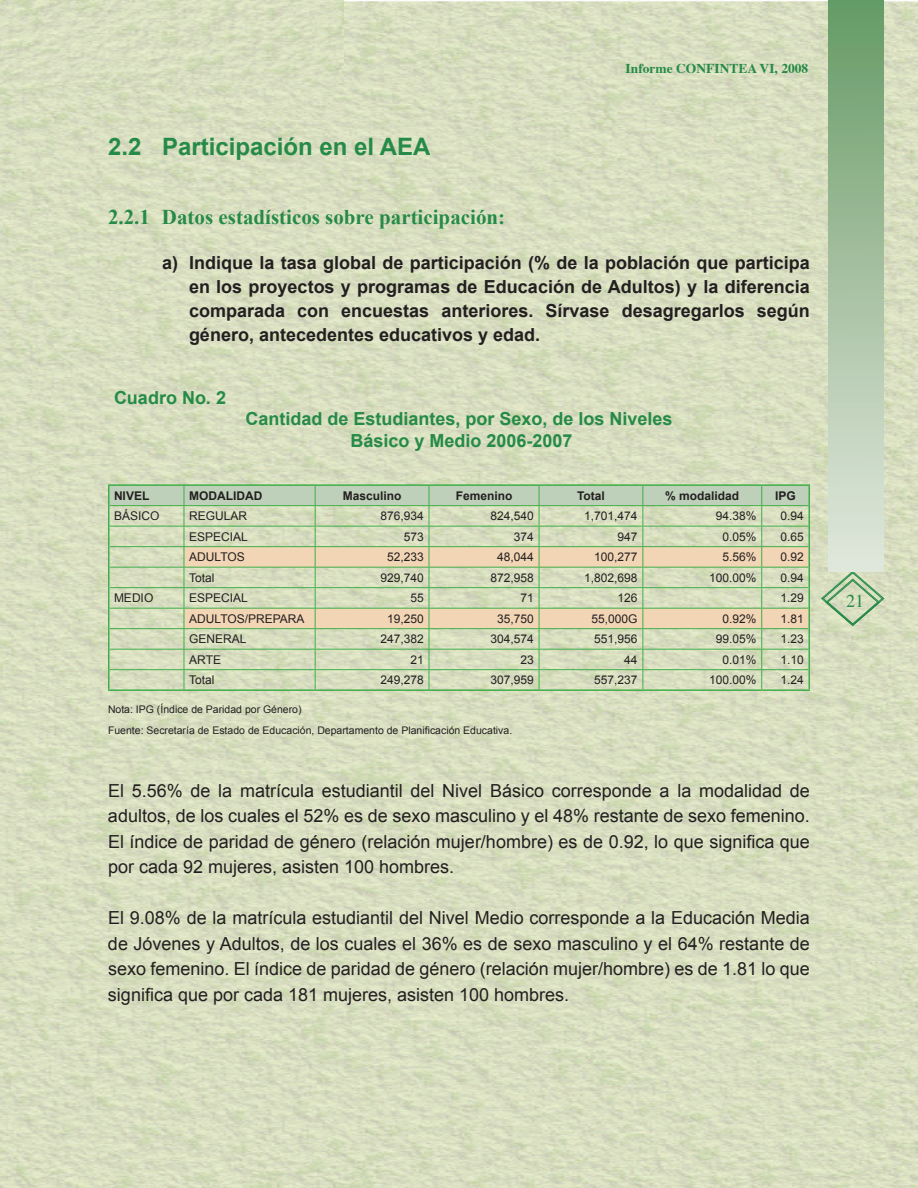
<style>
.page{position:relative;width:918px;height:1188px;background:#fff}
.page>*{position:absolute;margin:0;border:0;box-sizing:border-box;transform-origin:0 0}
.t1{font:700 24px "Arial";color:#268a48}
.t2{font:700 21px "Times New Roman";color:#268a48}
.t3{font:18px/25.5px "Arial";color:#231f20;text-align:justify}
.t4{font:700 18px/24px "Arial";color:#231f20;text-align:justify}
.t5{font:700 18px/21.6px "Arial";color:#268a48;text-align:center}
.t6{font:18px "Times";color:#268a48}
.t7{font:700 13.5px "Times";color:#268a48}
.t8{font:12px "Arial";color:#231f20}
.t9{font:700 12px "Arial";color:#231f20}
.t10{font:10.5px/21.6px "Arial";color:#231f20}
</style>
<div class="page">
<img style="left:0;top:0;width:918px;height:1188px">
<img style="left:0;top:0;width:344px;height:85px">
<svg style="left:821px;top:571px;width:64px;height:55px;background:#c3d4b2"></svg>
<div style="left:827px;top:580px;width:51px;height:44px;border:1px solid #268a48;border-radius:50%"></div>
<div style="left:828px;top:0;width:55px;height:571px;background:linear-gradient(to bottom,#689a66,#e4e8de)"></div>
<hr style="left:108px;top:484px;width:76px;height:2px;background:#40ae49">
<hr style="left:184px;top:484px;width:131px;height:2px;background:#40ae49">
<hr style="left:315px;top:484px;width:114px;height:2px;background:#40ae49">
<hr style="left:429px;top:484px;width:110px;height:2px;background:#40ae49">
<hr style="left:539px;top:484px;width:104px;height:2px;background:#40ae49">
<hr style="left:643px;top:484px;width:119px;height:2px;background:#40ae49">
<hr style="left:762px;top:484px;width:48px;height:2px;background:#40ae49">
<hr style="left:108px;top:689px;width:76px;height:2px;background:#40ae49">
<hr style="left:184px;top:689px;width:131px;height:2px;background:#40ae49">
<hr style="left:315px;top:689px;width:114px;height:2px;background:#40ae49">
<hr style="left:429px;top:689px;width:110px;height:2px;background:#40ae49">
<hr style="left:539px;top:689px;width:104px;height:2px;background:#40ae49">
<hr style="left:643px;top:689px;width:119px;height:2px;background:#40ae49">
<hr style="left:762px;top:689px;width:48px;height:2px;background:#40ae49">
<svg style="left:108px;top:485px;width:702px;height:204px;background:#d0d7b5"></svg>
<h1 class="t1" style="left:108px;top:133px;width:324px">2.2 Participación en el AEA</h1>
<p class="t7" style="left:626px;top:55px;width:184px">Informe CONFINTEA VI, 2008</p>
<p class="t2" style="left:108px;top:205px;width:399px">2.2.1 Datos estadísticos sobre participación:</p>
<p class="t4" style="left:189px;top:251px;width:622px;text-indent:-27px">a) Indique la tasa global de participación (% de la población que participa en los proyectos y programas de Educación de Adultos) y la diferencia comparada con encuestas anteriores. Sírvase desagregarlos según género, antecedentes educativos y edad.</p>
<p class="t5" style="left:114px;top:387px;width:114px">Cuadro No. 2</p>
<p class="t5" style="left:245px;top:408px;width:429px">Cantidad de Estudiantes, por Sexo, de los Niveles<br>Básico y Medio 2006-2007</p>
<p class="t9" style="left:114px;top:489px;width:37px">NIVEL</p>
<p class="t9" style="left:189px;top:489px;width:75px">MODALIDAD</p>
<p class="t9" style="left:343px;top:489px;width:60px">Masculino</p>
<p class="t9" style="left:456px;top:489px;width:58px">Femenino</p>
<p class="t9" style="left:577px;top:489px;width:29px">Total</p>
<p class="t9" style="left:665px;top:489px;width:76px">% modalidad</p>
<p class="t9" style="left:775px;top:489px;width:22px">IPG</p>
<p class="t8" style="left:114px;top:509px;width:47px">BÁSICO</p>
<p class="t8" style="left:189px;top:509px;width:60px">REGULAR</p>
<p class="t8" style="left:380px;top:509px;width:45px">876,934</p>
<p class="t8" style="left:490px;top:509px;width:45px">824,540</p>
<p class="t8" style="left:584px;top:509px;width:55px">1,701,474</p>
<p class="t8" style="left:716px;top:509px;width:42px">94.38%</p>
<p class="t8" style="left:781px;top:509px;width:25px">0.94</p>
<p class="t8" style="left:189px;top:530px;width:60px">ESPECIAL</p>
<p class="t8" style="left:404px;top:530px;width:22px">573</p>
<p class="t8" style="left:514px;top:530px;width:22px">374</p>
<p class="t8" style="left:618px;top:530px;width:22px">947</p>
<p class="t8" style="left:722px;top:530px;width:36px">0.05%</p>
<p class="t8" style="left:781px;top:530px;width:25px">0.65</p>
<p class="t8" style="left:189px;top:550px;width:57px">ADULTOS</p>
<p class="t8" style="left:387px;top:550px;width:38px">52,233</p>
<p class="t8" style="left:497px;top:550px;width:38px">48,044</p>
<p class="t8" style="left:594px;top:550px;width:45px">100,277</p>
<p class="t8" style="left:722px;top:550px;width:36px">5.56%</p>
<p class="t8" style="left:781px;top:550px;width:25px">0.92</p>
<p class="t8" style="left:189px;top:571px;width:27px">Total</p>
<p class="t8" style="left:380px;top:571px;width:45px">929,740</p>
<p class="t8" style="left:490px;top:571px;width:45px">872,958</p>
<p class="t8" style="left:584px;top:571px;width:55px">1,802,698</p>
<p class="t8" style="left:709px;top:571px;width:49px">100.00%</p>
<p class="t8" style="left:781px;top:571px;width:25px">0.94</p>
<p class="t8" style="left:114px;top:591px;width:41px">MEDIO</p>
<p class="t8" style="left:189px;top:591px;width:60px">ESPECIAL</p>
<p class="t8" style="left:410px;top:591px;width:15px">55</p>
<p class="t8" style="left:520px;top:591px;width:15px">71</p>
<p class="t8" style="left:618px;top:591px;width:22px">126</p>
<p class="t8" style="left:781px;top:591px;width:25px">1.29</p>
<p class="t8" style="left:189px;top:612px;width:117px">ADULTOS/PREPARA</p>
<p class="t8" style="left:387px;top:612px;width:38px">19,250</p>
<p class="t8" style="left:497px;top:612px;width:38px">35,750</p>
<p class="t8" style="left:592px;top:612px;width:48px">55,000G</p>
<p class="t8" style="left:722px;top:612px;width:36px">0.92%</p>
<p class="t8" style="left:781px;top:612px;width:25px">1.81</p>
<p class="t8" style="left:189px;top:632px;width:59px">GENERAL</p>
<p class="t8" style="left:380px;top:632px;width:45px">247,382</p>
<p class="t8" style="left:490px;top:632px;width:45px">304,574</p>
<p class="t8" style="left:594px;top:632px;width:45px">551,956</p>
<p class="t8" style="left:716px;top:632px;width:42px">99.05%</p>
<p class="t8" style="left:781px;top:632px;width:25px">1.23</p>
<p class="t8" style="left:189px;top:653px;width:33px">ARTE</p>
<p class="t8" style="left:410px;top:653px;width:15px">21</p>
<p class="t8" style="left:520px;top:653px;width:15px">23</p>
<p class="t8" style="left:624px;top:653px;width:15px">44</p>
<p class="t8" style="left:722px;top:653px;width:36px">0.01%</p>
<p class="t8" style="left:781px;top:653px;width:25px">1.10</p>
<p class="t8" style="left:189px;top:673px;width:27px">Total</p>
<p class="t8" style="left:380px;top:673px;width:45px">249,278</p>
<p class="t8" style="left:490px;top:673px;width:45px">307,959</p>
<p class="t8" style="left:594px;top:673px;width:45px">557,237</p>
<p class="t8" style="left:709px;top:673px;width:49px">100.00%</p>
<p class="t8" style="left:781px;top:673px;width:25px">1.24</p>
<p class="t10" style="left:108px;top:698px;width:406px">Nota: IPG (Índice de Paridad por Género)<br>Fuente: Secretaría de Estado de Educación, Departamento de Planificación Educativa.</p>
<p class="t3" style="left:108px;top:778px;width:703px">El 5.56% de la matrícula estudiantil del Nivel Básico corresponde a la modalidad de adultos, de los cuales el 52% es de sexo masculino y el 48% restante de sexo femenino.<br>El índice de paridad de género (relación mujer/hombre) es de 0.92, lo que significa que por cada 92 mujeres, asisten 100 hombres.</p>
<p class="t3" style="left:108px;top:905px;width:703px">El 9.08% de la matrícula estudiantil del Nivel Medio corresponde a la Educación Media de Jóvenes y Adultos, de los cuales el 36% es de sexo masculino y el 64% restante de sexo femenino. El índice de paridad de género (relación mujer/hombre) es de 1.81 lo que significa que por cada 181 mujeres, asisten 100 hombres.</p>
<p class="t6" style="left:846px;top:584px;width:19px">21</p>
</div>
